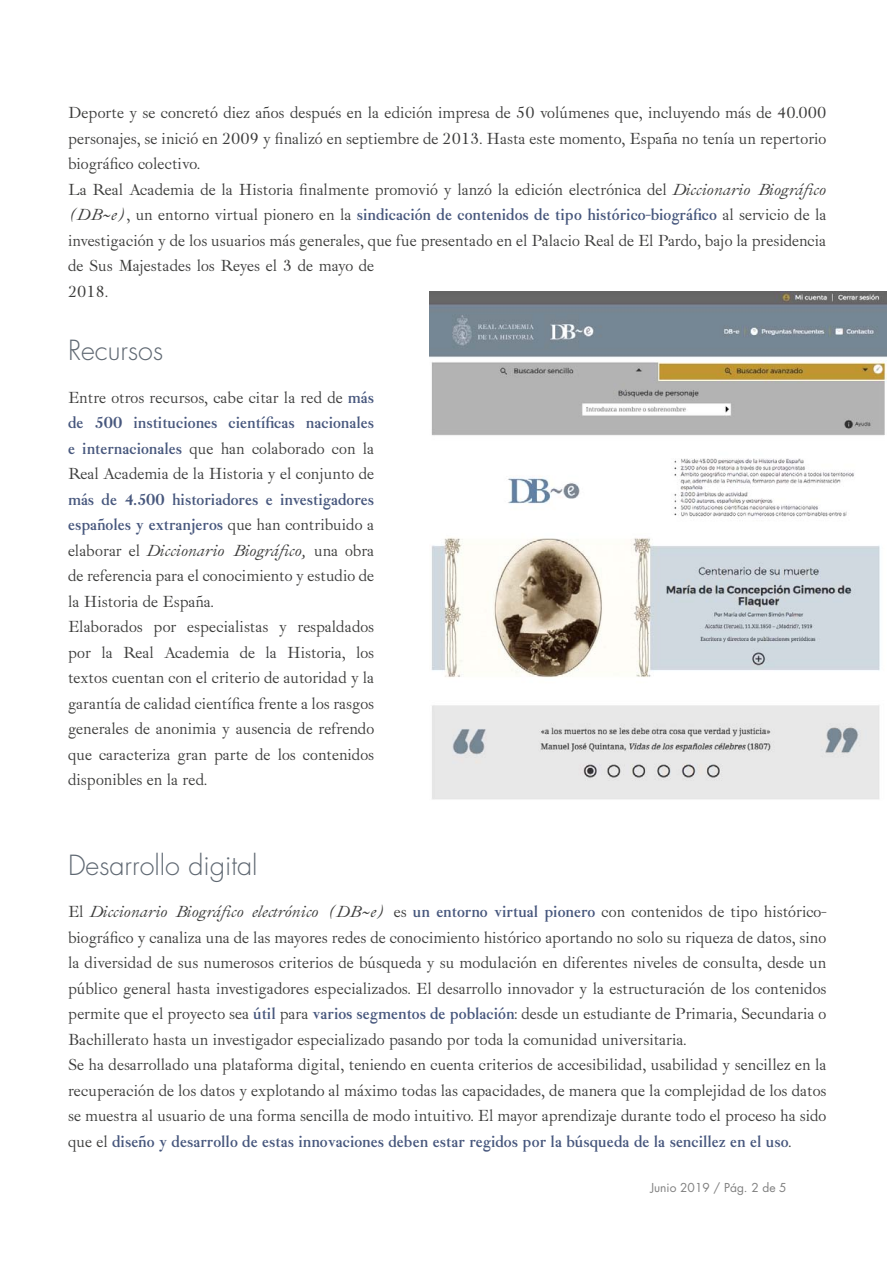
<style>
.page{position:relative;width:893px;height:1263px;background:#fff}
.page>*{position:absolute;margin:0;border:0;box-sizing:border-box;transform-origin:0 0}
.t1{font:300 27px "Futura Std";color:#5f6872}
.t2{font:16.5px/25.5px "Ibarra Real";color:#3c3c3b}
.t3{font:12px "Futura Std";color:#808080}
.s1{font-style:italic}
.s2{font-weight:700;color:#47577d}
</style>
<div class="page">
<img style="left:429px;top:291px;width:458px;height:509px">
<p class="t2" style="left:68px;top:100px;width:760px">Deporte y se concretó diez años después en la edición impresa de 50 volúmenes que, incluyendo más de 40.000 personajes, se inició en 2009 y finalizó en septiembre de 2013. Hasta este momento, España no tenía un repertorio biográfico colectivo.<br>La Real Academia de la Historia finalmente promovió y lanzó la edición electrónica del <span class="s1">Diccionario Biográfico (DB~e)</span>, un entorno virtual pionero en la <span class="s2">sindicación de contenidos de tipo histórico-biográfico</span> al servicio de la investigación y de los usuarios más generales, que fue presentado en el Palacio Real de El Pardo, bajo la presidencia de Sus Majestades los Reyes el 3 de mayo de<br>2018.</p>
<h1 class="t1" style="left:68px;top:334px;width:97px">Recursos</h1>
<p class="t2" style="left:68px;top:385px;width:308px;text-align:justify">Entre otros recursos, cabe citar la red de <span class="s2">más de 500 instituciones científicas nacionales e internacionales</span> que han colaborado con la Real Academia de la Historia y el conjunto de</p>
<p class="t2" style="left:68px;top:487px;width:308px"><span class="s2">más de 4.500 historiadores e investigadores españoles y extranjeros</span> que han contribuido a elaborar el <span class="s1">Diccionario Biográfico,</span> una obra de referencia para el conocimiento y estudio de la Historia de España.<br>Elaborados por especialistas y respaldados por la Real Academia de la Historia, los textos cuentan con el criterio de autoridad y la garantía de calidad científica frente a los rasgos generales de anonimia y ausencia de refrendo que caracteriza gran parte de los contenidos disponibles en la red.</p>
<h1 class="t1" style="left:68px;top:848px;width:191px">Desarrollo digital</h1>
<p class="t2" style="left:68px;top:899px;width:760px">El <span class="s1">Diccionario Biográfico electrónico (DB~e)</span> es <span class="s2">un entorno virtual pionero</span> con contenidos de tipo histórico&shy;biográfico y canaliza una de las mayores redes de conocimiento histórico aportando no solo su riqueza de datos, sino la diversidad de sus numerosos criterios de búsqueda y su modulación en diferentes niveles de consulta, desde un público general hasta investigadores especializados. El desarrollo innovador y la estructuración de los contenidos permite que el proyecto sea <span class="s2">útil</span> para <span class="s2">varios segmentos de población</span>: desde un estudiante de Primaria, Secundaria o Bachillerato hasta un investigador especializado pasando por toda la comunidad universitaria.<br>Se ha desarrollado una plataforma digital, teniendo en cuenta criterios de accesibilidad, usabilidad y sencillez en la recuperación de los datos y explotando al máximo todas las capacidades, de manera que la complejidad de los datos se muestra al usuario de una forma sencilla de modo intuitivo. El mayor aprendizaje durante todo el proceso ha sido que el <span class="s2">diseño y desarrollo de estas innovaciones deben estar regidos por la búsqueda de la sencillez en el uso</span>.</p>
<p class="t3" style="left:650px;top:1180px;width:138px">Junio 2019 / Pág. 2 de 5</p>
</div>
